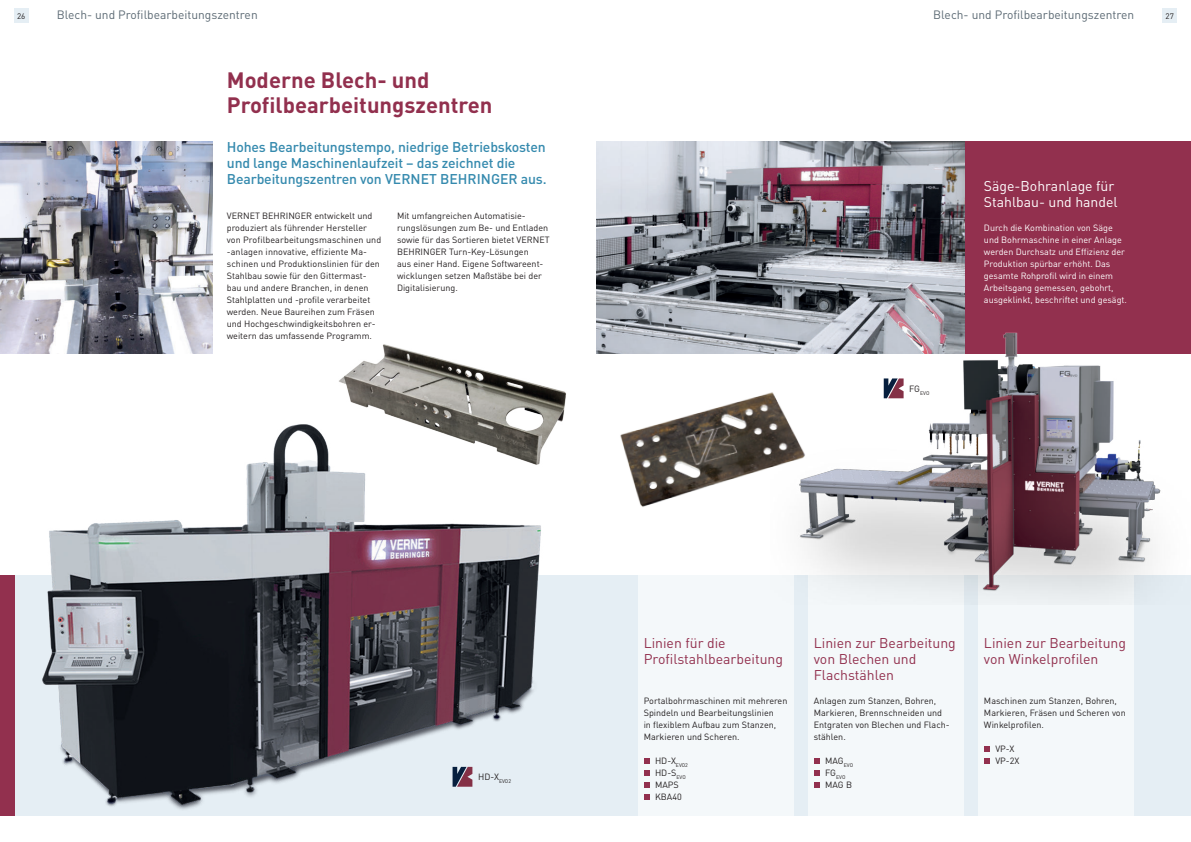
<style>
.page{position:relative;width:1191px;height:842px;background:#fff}
.page>*{position:absolute;margin:0;border:0;box-sizing:border-box;transform-origin:0 0}
.t1{font:700 22px/25px "DIN Pro";color:#92304e}
.t2{font:500 14px/16px "DIN Pro";letter-spacing:-.01em;color:#358aae}
.t3{font:14px/16px "DIN Pro";color:#92304e}
.t4{font:14px/16px "DIN Pro";color:#fff}
.t5{font:12px "DIN Pro";color:#5c6a74}
.t6{font:9px/12px "DIN Pro";color:#231f20}
.t7{font:9px/12px "DIN Pro";color:#fff}
.t8{font:8px "DIN Pro";color:#231f20}
.t9{font:5.2px "DIN Pro";letter-spacing:-.005em;color:#231f20}
</style>
<div class="page">
<div style="left:0;top:575px;width:1191px;height:241px;background:#e5eef4"></div>
<div style="left:942px;top:141px;width:249px;height:213px;background:#92304e"></div>
<img style="left:596px;top:141px;width:368px;height:213px">
<div style="left:638px;top:575px;width:156px;height:241px;background:#f4f8fa"></div>
<div style="left:978px;top:575px;width:156px;height:241px;background:#f4f8fa"></div>
<div style="left:808px;top:575px;width:156px;height:241px;background:#f4f8fa"></div>
<img style="left:0;top:141px;width:213px;height:213px">
<div style="left:14px;top:9px;width:14px;height:14px;background:#e5eef4"></div>
<div style="left:1162px;top:9px;width:14px;height:14px;background:#e5eef4"></div>
<img style="left:339px;top:328px;width:261px;height:89px">
<img style="left:581px;top:361px;width:189px;height:146px">
<img style="left:0;top:417px;width:606px;height:399px">
<img style="left:770px;top:328px;width:391px;height:270px">
<svg style="left:984px;top:746px;width:5px;height:6px"></svg>
<svg style="left:984px;top:758px;width:5px;height:6px"></svg>
<svg style="left:814px;top:758px;width:5px;height:6px"></svg>
<svg style="left:814px;top:770px;width:5px;height:6px"></svg>
<svg style="left:814px;top:782px;width:5px;height:6px"></svg>
<svg style="left:644px;top:758px;width:5px;height:6px"></svg>
<svg style="left:644px;top:770px;width:5px;height:6px"></svg>
<svg style="left:644px;top:782px;width:5px;height:6px"></svg>
<svg style="left:644px;top:794px;width:5px;height:6px"></svg>
<svg style="left:883px;top:378px;width:20px;height:20px"></svg>
<svg style="left:452px;top:767px;width:20px;height:20px"></svg>
<p class="t8" style="left:17px;top:12px;width:10px">26</p>
<h3 class="t5" style="left:57px;top:9px;width:202px">Blech- und Profilbearbeitungszentren</h3>
<h3 class="t5" style="left:933px;top:9px;width:202px">Blech- und Profilbearbeitungszentren</h3>
<p class="t8" style="left:1165px;top:12px;width:10px">27</p>
<h1 class="t1" style="left:227px;top:68px;width:267px">Moderne Blech- und<br>Profilbearbeitungszentren</h1>
<h2 class="t2" style="left:227px;top:139px;width:321px">Hohes Bearbeitungstempo, niedrige Betriebskosten und lange Maschinenlaufzeit – das zeichnet die<br>Bearbeitungszentren von VERNET BEHRINGER aus.</h2>
<p class="t6" style="left:227px;top:210px;width:156px">VERNET BEHRINGER entwickelt und produziert als führender Hersteller von Profilbearbeitungsmaschinen und -anlagen innovative, effiziente Ma&shy;schinen und Produktionslinien für den Stahlbau sowie für den Gittermast&shy;bau und andere Branchen, in denen Stahlplatten und -profile verarbeitet werden. Neue Baureihen zum Fräsen und Hochgeschwindigkeitsbohren er&shy;weitern das umfassende Programm.</p>
<p class="t6" style="left:397px;top:210px;width:154px">Mit umfangreichen Automatisie&shy;rungslösungen zum Be- und Entladen sowie für das Sortieren bietet VERNET<br>BEHRINGER Turn-Key-Lösungen<br>aus einer Hand. Eigene Softwareent&shy;wicklungen setzen Maßstäbe bei der<br>Digitalisierung.</p>
<p class="t9" style="left:909px;top:390px;width:22px"><sup>FG</sup>EVO</p>
<h2 class="t4" style="left:984px;top:178px;width:135px">Säge-Bohranlage für<br>Stahlbau- und handel</h2>
<p class="t7" style="left:984px;top:222px;width:144px">Durch die Kombination von Säge und Bohrmaschine in einer Anlage werden Durchsatz und Effizienz der Produktion spürbar erhöht. Das gesamte Rohprofil wird in einem Arbeitsgang gemessen, gebohrt, ausgeklinkt, beschriftet und gesägt.</p>
<p class="t6" style="left:478px;top:771px;width:34px">HD-X<sub>EVO2</sub></p>
<h2 class="t3" style="left:643px;top:635px;width:141px">Linien für die<br>Profil stahl bearbeitung</h2>
<p class="t6" style="left:643px;top:695px;width:145px">Portalbohrmaschinen mit mehreren<br>Spindeln und Bearbeitungslinien<br>in flexiblem Aufbau zum Stanzen,<br>Markieren und Scheren.</p>
<p class="t6" style="left:655px;top:755px;width:34px">HD-X<sub>EVO2<br></sub>HD-S<sub>EVO<br></sub>MAPS<br>KBA40</p>
<h2 class="t3" style="left:814px;top:635px;width:143px">Linien zur Bearbeitung von Blechen und<br>Flachstählen</h2>
<p class="t6" style="left:814px;top:695px;width:137px">Anlagen zum Stanzen, Bohren,<br>Markieren, Brennschneiden und<br>Entgraten von Blechen und Flach&shy;stählen.</p>
<p class="t6" style="left:825px;top:755px;width:29px">MAG<sub>EVO</sub></p>
<p class="t9" style="left:825px;top:774px;width:22px"><sup>FG</sup>EVO</p>
<p class="t6" style="left:825px;top:779px;width:28px">MAG B</p>
<h2 class="t3" style="left:984px;top:635px;width:143px">Linien zur Bearbeitung von Winkelprofilen</h2>
<p class="t6" style="left:984px;top:695px;width:143px">Maschinen zum Stanzen, Bohren,<br>Markieren, Fräsen und Scheren von<br>Winkelprofilen.</p>
<p class="t6" style="left:995px;top:743px;width:26px">VP-X<br>VP-2X</p>
</div>
